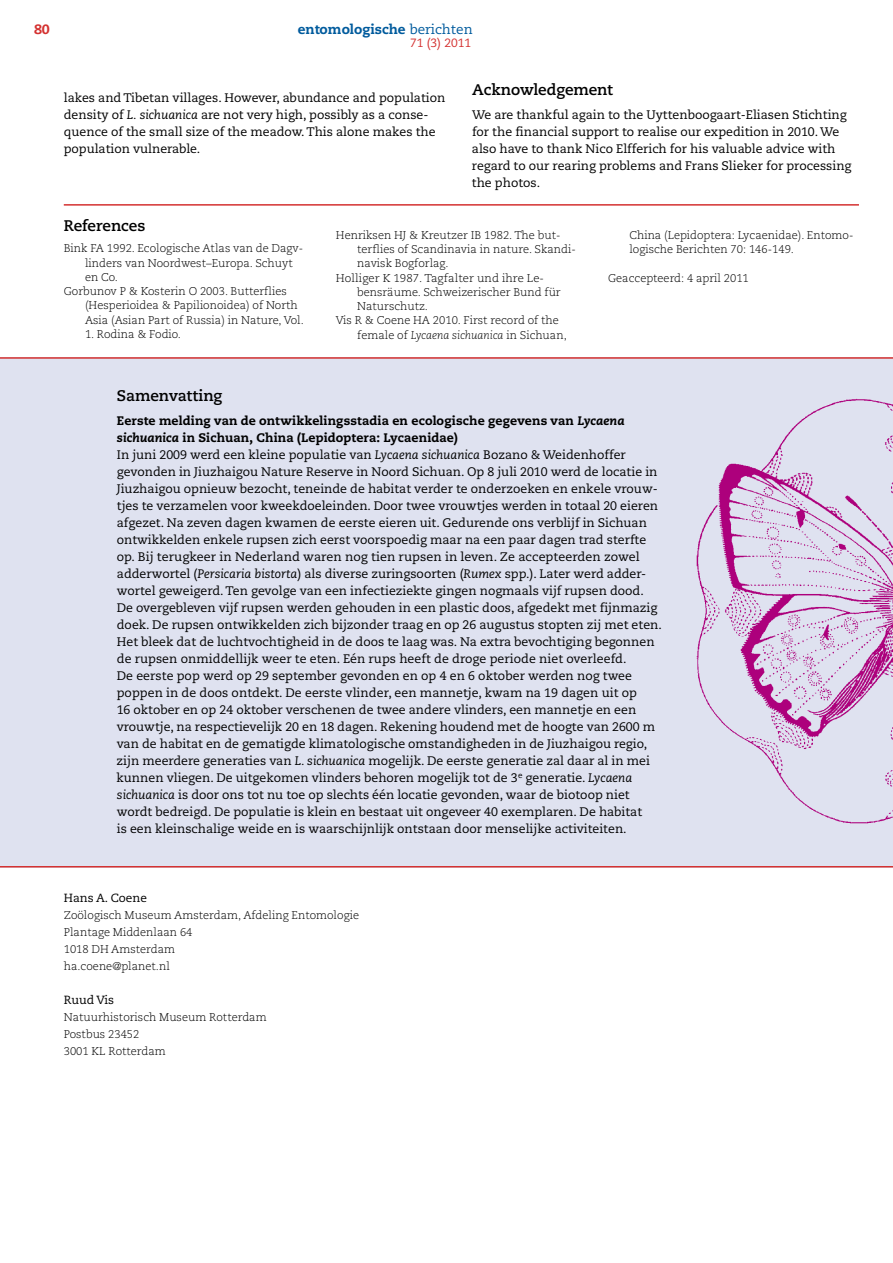
<style>
.page{position:relative;width:893px;height:1263px;background:#fff}
.page>*{position:absolute;margin:0;border:0;box-sizing:border-box;transform-origin:0 0}
.t1{font:700 15.3px "Caecilia LT Std";letter-spacing:-.005em;color:#000}
.t2{font:800 13.5px "Caecilia LT Std";color:#005b9d}
.t3{font:800 13.5px "Caecilia LT Std";color:#d43130}
.t4{font:12.3px/17px "Caecilia LT Std";color:#000}
.t5{font:12px "Caecilia LT Std";color:#d43130}
.t6{font:11.85px "Caecilia LT Std";color:#000}
.t7{font:300 11.25px/17px "Caecilia LT Std";color:#000}
.s1{font-weight:400}
.s2{font-style:italic}
.s3{font-weight:800}
.s4{font-weight:800;font-style:italic}
</style>
<div class="page">
<div style="left:0;top:357px;width:893px;height:510px;background:#dfe2f0"></div>
<img style="left:696px;top:398px;width:197px;height:426px">
<hr style="left:0;top:357px;width:893px;height:2px;background:#d43130">
<hr style="left:0;top:866px;width:893px;height:1px;background:#d43130">
<hr style="left:64px;top:204px;width:795px;height:2px;background:#d43130">
<p class="t3" style="left:34px;top:21px;width:17px">80</p>
<p class="t2" style="left:298px;top:21px;width:177px">entomologische <span class="s1">berichten</span></p>
<p class="t5" style="left:410px;top:36px;width:62px">71 (3) 2011</p>
<p class="t4" style="left:64px;top:90px;width:383px">lakes and Tibetan villages. However, abundance and population density of <span class="s2">L. sichuanica</span> are not very high, possibly as a conse&shy;quence of the small size of the meadow.This alone makes the population vulnerable.</p>
<p class="t1" style="left:472px;top:80px;width:142px">Acknowledgement</p>
<p class="t4" style="left:472px;top:107px;width:381px">We are thankful again to the Uyttenboogaart-Eliasen Stichting for the financial support to realise our expedition in 2010. We also have to thank Nico Elfferich for his valuable advice with regard to our rearing problems and Frans Slieker for processing the photos.</p>
<p class="t1" style="left:64px;top:216px;width:83px">References</p>
<p class="t7" style="left:64px;top:240px;width:241px">Bink FA 1992. Ecologische Atlas van de Dagv-</p>
<p class="t7" style="left:85px;top:255px;width:209px">linders van Noordwest–Europa. Schuyt</p>
<p class="t7" style="left:85px;top:269px;width:35px">en Co.</p>
<p class="t7" style="left:64px;top:283px;width:225px">Gorbunov P &amp; Kosterin O 2003. Butterflies</p>
<p class="t7" style="left:85px;top:297px;width:214px">(Hesperioidea &amp; Papilionoidea) of North</p>
<p class="t7" style="left:85px;top:312px;width:220px">Asia (Asian Part of Russia) in Nature, Vol.</p>
<p class="t7" style="left:85px;top:326px;width:98px">1. Rodina &amp; Fodio.</p>
<p class="t7" style="left:336px;top:227px;width:226px">Henriksen HJ &amp; Kreutzer IB 1982. The but-</p>
<p class="t7" style="left:357px;top:241px;width:220px">terflies of Scandinavia in nature. Skandi-</p>
<p class="t7" style="left:357px;top:255px;width:93px">navisk Bogforlag.</p>
<p class="t7" style="left:336px;top:269px;width:210px">Holliger K 1987. Tagfalter und ihre Le-</p>
<p class="t7" style="left:357px;top:284px;width:205px">bensräume. Schweizerischer Bund für</p>
<p class="t7" style="left:357px;top:298px;width:72px">Naturschutz.</p>
<p class="t7" style="left:336px;top:312px;width:224px">Vis R &amp; Coene HA 2010. First record of the</p>
<p class="t7" style="left:357px;top:326px;width:211px">female of <span class="s2">Lycaena sichuanica</span> in Sichuan,</p>
<p class="t7" style="left:629px;top:228px;width:226px;line-height:14.2px">China (Lepidoptera: Lycaenidae). Entomo&shy;logische Berichten 70: 146-149.</p>
<p class="t7" style="left:608px;top:269px;width:142px">Geaccepteerd: 4 april 2011</p>
<p class="t1" style="left:117px;top:386px;width:107px">Samenvatting</p>
<p class="t4" style="left:117px;top:413px;width:547px"><span class="s3">Eerste melding van de ontwikkelingsstadia en ecologische gegevens van</span> <span class="s4">Lycaena sichuanica</span> <span class="s3">in Sichuan, China (Lepidoptera: Lycaenidae)<br></span>In juni 2009 werd een kleine populatie van <span class="s2">Lycaena sichuanica</span> Bozano &amp; Weidenhoffer gevonden in Jiuzhaigou Nature Reserve in Noord Sichuan. Op 8 juli 2010 werd de locatie in Jiuzhaigou opnieuw bezocht, teneinde de habitat verder te onderzoeken en enkele vrouw&shy;tjes te verzamelen voor kweekdoeleinden. Door twee vrouwtjes werden in totaal 20 eieren afgezet. Na zeven dagen kwamen de eerste eieren uit. Gedurende ons verblijf in Sichuan ontwikkelden enkele rupsen zich eerst voorspoedig maar na een paar dagen trad sterfte op. Bij terugkeer in Nederland waren nog tien rupsen in leven. Ze accepteerden zowel adderwortel (<span class="s2">Persicaria bistorta</span>) als diverse zuringsoorten (<span class="s2">Rumex</span> spp.). Later werd adder&shy;wortel geweigerd.Ten gevolge van een infectieziekte gingen nogmaals vijf rupsen dood.<br>De overgebleven vijf rupsen werden gehouden in een plastic doos, afgedekt met fijnmazig doek. De rupsen ontwikkelden zich bijzonder traag en op 26 augustus stopten zij met eten.<br>Het bleek dat de luchtvochtigheid in de doos te laag was. Na extra bevochtiging begonnen de rupsen onmiddellijk weer te eten. Eén rups heeft de droge periode niet overleefd.<br>De eerste pop werd op 29 september gevonden en op 4 en 6 oktober werden nog twee poppen in de doos ontdekt. De eerste vlinder, een mannetje, kwam na 19 dagen uit op<br>16 oktober en op 24 oktober verschenen de twee andere vlinders, een mannetje en een vrouwtje, na respectievelijk 20 en 18 dagen. Rekening houdend met de hoogte van 2600 m van de habitat en de gematigde klimatologische omstandigheden in de Jiuzhaigou regio, zijn meerdere generaties van <span class="s2">L. sichuanica</span> mogelijk. De eerste generatie zal daar al in mei kunnen vliegen. De uitgekomen vlinders behoren mogelijk tot de 3<sup>e</sup> generatie. <span class="s2">Lycaena sichuanica</span> is door ons tot nu toe op slechts één locatie gevonden, waar de biotoop niet wordt bedreigd. De populatie is klein en bestaat uit ongeveer 40 exemplaren. De habitat<br>is een kleinschalige weide en is waarschijnlijk ontstaan door menselijke activiteiten.</p>
<p class="t6" style="left:64px;top:890px;width:85px">Hans A. Coene</p>
<p class="t7" style="left:64px;top:906px;width:297px">Zoölogisch Museum Amsterdam, Afdeling Entomologie<br>Plantage Middenlaan 64<br>1018 DH Amsterdam<br>ha.coene@planet.nl</p>
<p class="t6" style="left:64px;top:992px;width:52px">Ruud Vis</p>
<p class="t7" style="left:64px;top:1008px;width:204px">Natuurhistorisch Museum Rotterdam<br>Postbus 23452<br>3001 KL Rotterdam</p>
</div>
